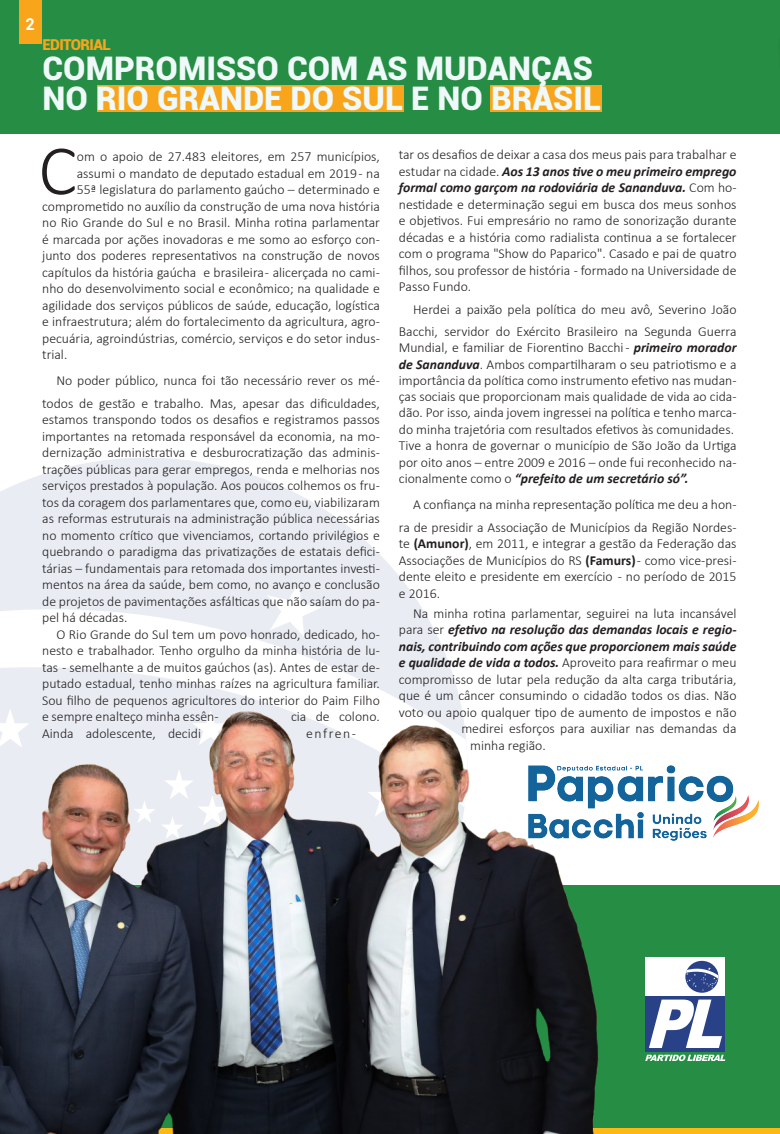
<style>
.page{position:relative;width:780px;height:1134px;background:#fff}
.page>*{position:absolute;margin:0;border:0;box-sizing:border-box;transform-origin:0 0}
.t1{font:300 71.75px "Calibri";color:#231f20}
.t2{font:900 32.5px "Roboto";color:#f0f9f9}
.Texto{font:700 16.25px "Roboto";color:#fff}
.t3{font:900 15px "Roboto";letter-spacing:-.04em;color:#f9a51b}
.t4{font:300 13.75px/16.5px "Calibri";color:#231f20;text-align:justify}
.t5{font:italic 700 13.75px "Calibri";color:#231f20}
.s1{font-weight:700;font-style:italic}
.s2{font-weight:700}
.s3{font-weight:300;font-style:normal}
</style>
<div class="page">
<svg style="left:0;top:458px;width:402px;height:122px;fill:#e9ecf3"></svg>
<svg style="left:0;top:580px;width:459px;height:117px;fill:#e9ecf3"></svg>
<div style="left:0;top:885px;width:780px;height:249px;background:#258d44"></div>
<div style="left:0;top:0;width:780px;height:134px;background:#258d44"></div>
<div style="left:490px;top:85px;width:111px;height:27px;background:#f9a51b"></div>
<div style="left:97px;top:85px;width:306px;height:27px;background:#f9a51b"></div>
<div style="left:20px;top:0;width:22px;height:44px;background:#f9a51b"></div>
<div style="left:0;top:1129px;width:780px;height:5px;background:#fcb814"></div>
<div style="left:19px;top:0;width:22px;height:44px;background:#f9a51b"></div>
<img style="left:599px;top:765px;width:160px;height:76px">
<div style="left:645px;top:996px;width:80px;height:55px;background:#284187"></div>
<svg style="left:645px;top:1054px;width:80px;height:7px"></svg>
<div style="left:645px;top:957px;width:80px;height:39px;background:#fff"></div>
<div style="left:685px;top:961px;width:33px;height:32px;background:#284187;border-radius:50%"></div>
<svg style="left:685px;top:967px;width:33px;height:24px"></svg>
<svg style="left:649px;top:999px;width:73px;height:49px"></svg>
<img style="left:0;top:697px;width:599px;height:437px">
<p class="Texto" style="left:26px;top:13px;width:11px">2</p>
<p class="t3" style="left:43px;top:34px;width:70px">EDITORIAL</p>
<p class="t2" style="left:43px;top:46px;width:552px">COMPROMISSO COM AS MUDANÇAS</p>
<p class="t2" style="left:43px;top:76px;width:560px">NO RIO GRANDE DO SUL E NO BRASIL</p>
<p class="t1" style="left:38px;top:126px;width:40px">C</p>
<p class="t4" style="left:77px;top:148px;width:304px">om o apoio de 27.483 eleitores, em 257 municípios,</p>
<p class="t4" style="left:399px;top:146px;width:339px">tar os desafios de deixar a casa dos meus pais para trabalhar e estudar na cidade. <span class="s1">Aos 13 anos tive o meu primeiro emprego formal como garçom na rodoviária de Sananduva.</span> Com ho&shy;nestidade e determinação segui em busca dos meus sonhos e objetivos. Fui empresário no ramo de sonorização durante décadas e a história como radialista continua a se fortalecer com o programa "Show do Paparico". Casado e pai de quatro filhos, sou professor de história - formado na Universidade de Passo Fundo.</p>
<p class="t4" style="left:399px;top:298px;width:339px;line-height:22.5px;text-align:right">Herdei a paixão pela política do meu avô, Severino João<br>Bacchi, servidor do Exército Brasileiro na Segunda Guerra</p>
<p class="t4" style="left:399px;top:339px;width:339px">Mundial, e familiar de Fiorentino Bacchi - <span class="s1">primeiro morador de Sananduva</span>. Ambos compartilharam o seu patriotismo e a importância da política como instrumento efetivo nas mudan&shy;ças sociais que proporcionam mais qualidade de vida ao cida&shy;dão. Por isso, ainda jovem ingressei na política e tenho marca&shy;do minha trajetória com resultados efetivos às comunidades.</p>
<p class="t4" style="left:399px;top:437px;width:339px">Tive a honra de governar o município de São João da Urtiga por oito anos – entre 2009 e 2016 – onde fui reconhecido na&shy;cionalmente como o <span class="s1">“prefeito de um secretário só”.</span></p>
<p class="t4" style="left:399px;top:493px;width:339px;line-height:22.5px;text-align:right">A confiança na minha representação política me deu a hon&shy;ra de presidir a Associação de Municípios da Região Nordes-</p>
<p class="t4" style="left:399px;top:535px;width:339px">te <span class="s2">(Amunor)</span>, em 2011, e integrar a gestão da Federação das Associações de Municípios do RS <span class="s2">(Famurs)</span> - como vice-presi&shy;dente eleito e presidente em exercício - no período de 2015 e 2016.</p>
<p class="t4" style="left:413px;top:605px;width:325px">Na minha rotina parlamentar, seguirei na luta incansável</p>
<p class="t5" style="left:399px;top:620px;width:339px"><span class="s3">para ser</span> efetivo na resolução das demandas locais e regio-</p>
<p class="t5" style="left:399px;top:636px;width:339px">nais, contribuindo com ações que proporcionem mais saúde</p>
<p class="t4" style="left:399px;top:654px;width:339px"><span class="s1">e qualidade de vida a todos.</span> Aproveito para reafirmar o meu</p>
<p class="t4" style="left:399px;top:671px;width:339px">compromisso de lutar pela redução da alta carga tributária,</p>
<p class="t4" style="left:399px;top:687px;width:339px">que é um câncer consumindo o cidadão todos os dias. Não</p>
<p class="t4" style="left:399px;top:704px;width:339px">voto ou apoio qualquer tipo de aumento de impostos e não</p>
<p class="t4" style="left:461px;top:720px;width:277px">medirei esforços para auxiliar nas demandas da</p>
<p class="t4" style="left:470px;top:737px;width:77px">minha região.</p>
<p class="t4" style="left:77px;top:165px;width:304px">assumi o mandato de deputado estadual em 2019 - na</p>
<p class="t4" style="left:77px;top:181px;width:304px">55ª legislatura do parlamento gaúcho – determinado e</p>
<p class="t4" style="left:42px;top:198px;width:339px">comprometido no auxílio da construção de uma nova história</p>
<p class="t4" style="left:42px;top:214px;width:339px">no Rio Grande do Sul e no Brasil. Minha rotina parlamentar</p>
<p class="t4" style="left:42px;top:231px;width:339px">é marcada por ações inovadoras e me somo ao esforço con-</p>
<p class="t4" style="left:42px;top:247px;width:339px">junto dos poderes representativos na construção de novos</p>
<p class="t4" style="left:42px;top:264px;width:339px">capítulos da história gaúcha e brasileira - alicerçada no cami-</p>
<p class="t4" style="left:42px;top:280px;width:339px">nho do desenvolvimento social e econômico; na qualidade e</p>
<p class="t4" style="left:42px;top:297px;width:339px">agilidade dos serviços públicos de saúde, educação, logística</p>
<p class="t4" style="left:42px;top:313px;width:339px">e infraestrutura; além do fortalecimento da agricultura, agro-</p>
<p class="t4" style="left:42px;top:330px;width:339px">pecuária, agroindústrias, comércio, serviços e do setor indus-</p>
<p class="t4" style="left:42px;top:346px;width:27px">trial.</p>
<p class="t4" style="left:42px;top:369px;width:339px;line-height:22.5px;text-align:right">No poder público, nunca foi tão necessário rever os mé&shy;todos de gestão e trabalho. Mas, apesar das dificuldades,</p>
<p class="t4" style="left:42px;top:411px;width:339px">estamos transpondo todos os desafios e registramos passos importantes na retomada responsável da economia, na mo&shy;dernização administrativa e desburocratização das adminis&shy;trações públicas para gerar empregos, renda e melhorias nos serviços prestados à população. Aos poucos colhemos os fru&shy;tos da coragem dos parlamentares que, como eu, viabilizaram as reformas estruturais na administração pública necessárias no momento crítico que vivenciamos, cortando privilégios e quebrando o paradigma das privatizações de estatais defici&shy;tárias – fundamentais para retomada dos importantes investi&shy;mentos na área da saúde, bem como, no avanço e conclusão de projetos de pavimentações asfálticas que não saíam do pa&shy;pel há décadas.</p>
<p class="t4" style="left:42px;top:626px;width:339px;text-indent:14px">O Rio Grande do Sul tem um povo honrado, dedicado, ho&shy;nesto e trabalhador. Tenho orgulho da minha história de lu&shy;tas - semelhante a de muitos gaúchos (as). Antes de estar de&shy;putado estadual, tenho minhas raízes na agricultura familiar.<br>Sou filho de pequenos agricultores do interior do Paim Filho e sempre enalteço minha essên-</p>
<p class="t4" style="left:291px;top:708px;width:90px">cia de colono.</p>
<p class="t4" style="left:42px;top:725px;width:160px">Ainda adolescente, decidi</p>
<p class="t4" style="left:306px;top:725px;width:51px">enfren-</p>
</div>
